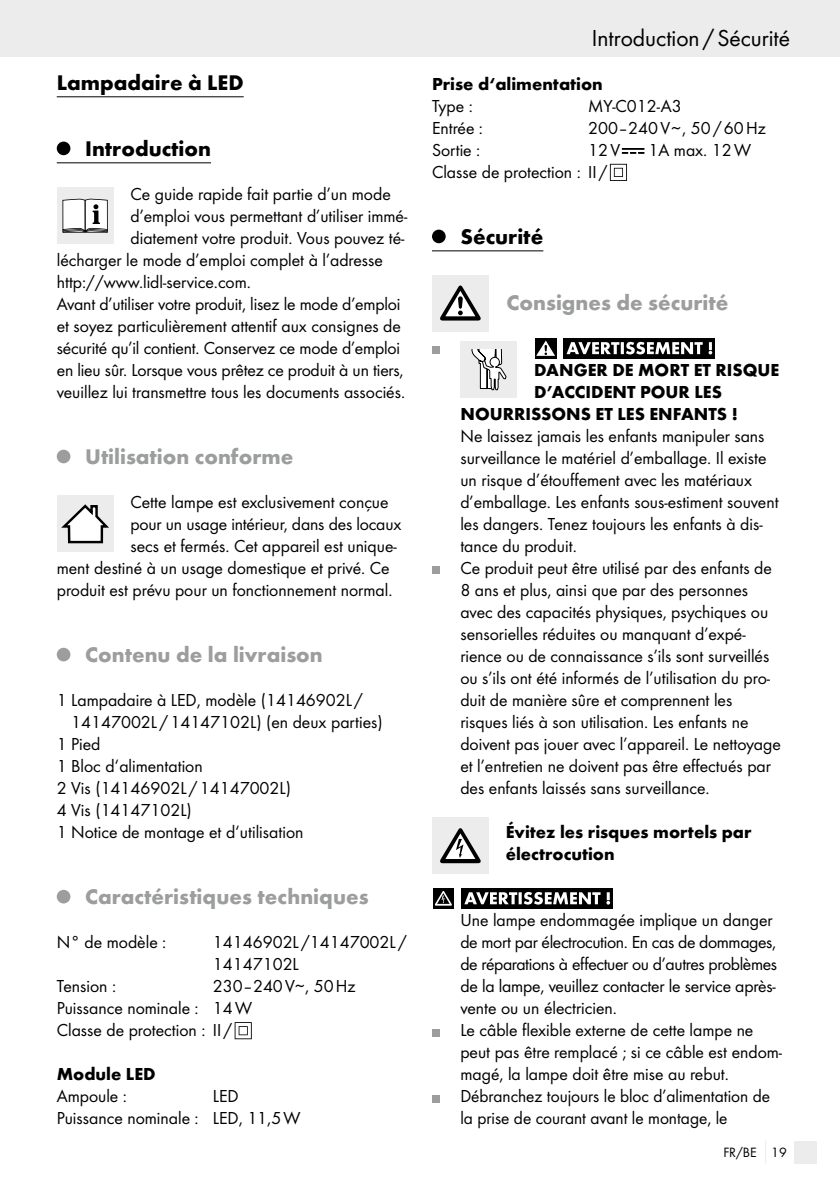
<style>
.page{position:relative;width:840px;height:1191px;background:#fff}
.page>*{position:absolute;margin:0;border:0;box-sizing:border-box;transform-origin:0 0}
.t1{font:24px "Futura Boo";color:#000}
.t2{font:700 22px "Futura";color:#9c9d9d}
.t3{font:700 22px "Futura";color:#000}
.t4{font:18px/22px "Futura Boo";color:#000}
.t5{font:700 18px/22px "Futura";color:#000}
.t6{font:14px "Futura Boo";color:#000}
</style>
<div class="page">
<div style="left:0;top:0;width:839px;height:57px;background:#ececec"></div>
<div style="left:794px;top:1140px;width:22px;height:23px;background:#ececec"></div>
<hr style="left:57px;top:96px;width:186px;height:1px;background:#000">
<hr style="left:57px;top:162px;width:154px;height:1px;background:#000">
<div style="left:57px;top:142px;width:13px;height:13px;background:#000;border-radius:50%"></div>
<div style="left:57px;top:187px;width:56px;height:57px;background:#ececec"></div>
<svg style="left:62px;top:199px;width:46px;height:34px;background:#c6c6c6"></svg>
<div style="left:57px;top:450px;width:13px;height:13px;background:#9c9d9d;border-radius:50%"></div>
<div style="left:57px;top:495px;width:56px;height:57px;background:#ececec"></div>
<svg style="left:61px;top:504px;width:48px;height:40px"></svg>
<div style="left:57px;top:648px;width:13px;height:13px;background:#9c9d9d;border-radius:50%"></div>
<div style="left:57px;top:890px;width:13px;height:13px;background:#9c9d9d;border-radius:50%"></div>
<svg style="left:234px;top:1022px;width:17px;height:17px"></svg>
<hr style="left:432px;top:250px;width:111px;height:1px;background:#000">
<svg style="left:622px;top:149px;width:21px;height:5px"></svg>
<svg style="left:609px;top:164px;width:17px;height:17px"></svg>
<div style="left:432px;top:230px;width:13px;height:13px;background:#000;border-radius:50%"></div>
<div style="left:432px;top:275px;width:56px;height:56px;background:#ececec"></div>
<svg style="left:440px;top:285px;width:40px;height:35px"></svg>
<div style="left:432px;top:346px;width:7px;height:8px;background:#9c9d9d"></div>
<div style="left:460px;top:341px;width:57px;height:57px;background:#ececec"></div>
<svg style="left:471px;top:349px;width:35px;height:41px"></svg>
<div style="left:535px;top:338px;width:21px;height:20px;background:#000"></div>
<svg style="left:536px;top:340px;width:18px;height:16px"></svg>
<div style="left:563px;top:338px;width:151px;height:20px;background:#000"></div>
<svg style="left:566px;top:342px;width:145px;height:12px"></svg>
<div style="left:432px;top:566px;width:7px;height:8px;background:#9c9d9d"></div>
<div style="left:432px;top:817px;width:56px;height:57px;background:#ececec"></div>
<svg style="left:440px;top:828px;width:40px;height:35px"></svg>
<div style="left:461px;top:888px;width:151px;height:20px;background:#000"></div>
<svg style="left:464px;top:892px;width:145px;height:12px"></svg>
<svg style="left:433px;top:888px;width:20px;height:20px"></svg>
<svg style="left:434px;top:891px;width:17px;height:14px"></svg>
<div style="left:432px;top:1028px;width:7px;height:8px;background:#9c9d9d"></div>
<div style="left:432px;top:1094px;width:7px;height:8px;background:#9c9d9d"></div>
<p class="t3" style="left:57px;top:69px;width:188px">Lampadaire à LED</p>
<p class="t3" style="left:85px;top:135px;width:127px">Introduction</p>
<p class="t4" style="left:130px;top:183px;width:261px">Ce guide rapide fait partie d’un mode</p>
<p class="t4" style="left:130px;top:205px;width:278px">d’emploi vous permettant d’utiliser immé-</p>
<p class="t4" style="left:130px;top:227px;width:275px">diatement votre produit. Vous pouvez té-</p>
<p class="t4" style="left:57px;top:249px;width:327px">lécharger le mode d’emploi complet à l’adresse</p>
<p class="t4" style="left:57px;top:271px;width:196px">http://www.lidl-service.com.</p>
<p class="t4" style="left:57px;top:293px;width:345px">Avant d’utiliser votre produit, lisez le mode d’emploi</p>
<p class="t4" style="left:57px;top:315px;width:345px">et soyez particulièrement attentif aux consignes de</p>
<p class="t4" style="left:57px;top:337px;width:345px">sécurité qu’il contient. Conservez ce mode d’emploi</p>
<p class="t4" style="left:57px;top:359px;width:348px">en lieu sûr. Lorsque vous prêtez ce produit à un tiers,</p>
<p class="t4" style="left:57px;top:381px;width:349px">veuillez lui transmettre tous les documents associés.</p>
<p class="t2" style="left:85px;top:443px;width:210px">Utilisation conforme</p>
<p class="t4" style="left:130px;top:491px;width:259px">Cette lampe est exclusivement conçue</p>
<p class="t4" style="left:130px;top:513px;width:272px">pour un usage intérieur, dans des locaux</p>
<p class="t4" style="left:130px;top:535px;width:267px">secs et fermés. Cet appareil est unique-</p>
<p class="t4" style="left:57px;top:557px;width:334px">ment destiné à un usage domestique et privé. Ce</p>
<p class="t4" style="left:57px;top:579px;width:337px">produit est prévu pour un fonctionnement normal.</p>
<p class="t2" style="left:85px;top:641px;width:239px">Contenu de la livraison</p>
<p class="t4" style="left:57px;top:689px;width:307px">1 Lampadaire à LED, modèle (14146902L /</p>
<p class="t4" style="left:71px;top:711px;width:313px">14147002L /14147102L) (en deux parties)</p>
<p class="t4" style="left:57px;top:733px;width:45px">1 Pied</p>
<p class="t4" style="left:57px;top:755px;width:147px">1 Bloc d‘alimentation</p>
<p class="t4" style="left:57px;top:777px;width:236px">2 Vis (14146902L /14147002L)</p>
<p class="t4" style="left:57px;top:799px;width:137px">4 Vis (14147102L)</p>
<p class="t4" style="left:57px;top:821px;width:248px">1 Notice de montage et d‘utilisation</p>
<p class="t2" style="left:85px;top:883px;width:285px">Caractéristiques techniques</p>
<p class="t4" style="left:57px;top:931px;width:111px">N° de modèle :</p>
<p class="t4" style="left:213px;top:931px;width:195px">14146902L /14147002L /<br>14147102L</p>
<p class="t4" style="left:57px;top:975px;width:61px">Tension :</p>
<p class="t4" style="left:57px;top:975px;width:300px;text-indent:156px">230–240V∼, 50Hz<br>Puissance nominale : 14W<br>Classe de protection : II /</p>
<p class="t5" style="left:57px;top:1063px;width:100px">Module LED</p>
<p class="t4" style="left:57px;top:1085px;width:72px">Ampoule :</p>
<p class="t4" style="left:57px;top:1085px;width:245px;text-indent:156px">LED<br>Puissance nominale : LED, 11,5W</p>
<h1 class="t1" style="left:591px;top:24px;width:199px">Introduction /Sécurité</h1>
<p class="t5" style="left:432px;top:73px;width:172px">Prise d‘alimentation</p>
<p class="t4" style="left:432px;top:95px;width:42px">Type :</p>
<p class="t4" style="left:588px;top:95px;width:95px">MY-C012-A3</p>
<p class="t4" style="left:432px;top:117px;width:53px">Entrée :</p>
<p class="t4" style="left:588px;top:117px;width:179px">200–240V~, 50/60Hz</p>
<p class="t4" style="left:432px;top:139px;width:50px">Sortie :</p>
<p class="t4" style="left:588px;top:139px;width:33px">12V</p>
<p class="t4" style="left:648px;top:139px;width:104px">1A max. 12W</p>
<p class="t4" style="left:432px;top:161px;width:177px">Classe de protection : II /</p>
<p class="t3" style="left:460px;top:223px;width:84px">Sécurité</p>
<p class="t2" style="left:506px;top:289px;width:223px">Consignes de sécurité</p>
<p class="t5" style="left:534px;top:359px;width:246px">DANGER DE MORT ET RISQUE</p>
<p class="t5" style="left:534px;top:381px;width:189px">D’ACCIDENT POUR LES</p>
<p class="t5" style="left:460px;top:403px;width:279px">NOURRISSONS ET LES ENFANTS !</p>
<p class="t4" style="left:460px;top:425px;width:322px">Ne laissez jamais les enfants manipuler sans surveillance le matériel d’emballage. Il existe un risque d’étouffement avec les matériaux d’emballage. Les enfants sous-estiment souvent les dangers. Tenez toujours les enfants à dis&shy;tance du produit.<br>Ce produit peut être utilisé par des enfants de 8 ans et plus, ainsi que par des personnes avec des capacités physiques, psychiques ou sensorielles réduites ou manquant d’expé&shy;rience ou de connaissance s’ils sont surveillés ou s’ils ont été informés de l’utilisation du pro&shy;duit de manière sûre et comprennent les risques liés à son utilisation. Les enfants ne doivent pas jouer avec l’appareil. Le nettoyage et l’entretien ne doivent pas être effectués par des enfants laissés sans surveillance.</p>
<p class="t5" style="left:505px;top:821px;width:247px">Évitez les risques mortels par électrocution</p>
<p class="t4" style="left:460px;top:909px;width:323px">Une lampe endommagée implique un danger de mort par électrocution. En cas de dommages, de réparations à effectuer ou d’autres problèmes de la lampe, veuillez contacter le service après&shy;vente ou un électricien.<br>Le câble flexible externe de cette lampe ne peut pas être remplacé ; si ce câble est endom&shy;magé, la lampe doit être mise au rebut.<br>Débranchez toujours le bloc d’alimentation de la prise de courant avant le montage, le</p>
<p class="t6" style="left:723px;top:1144px;width:65px">FR/BE 19</p>
</div>
